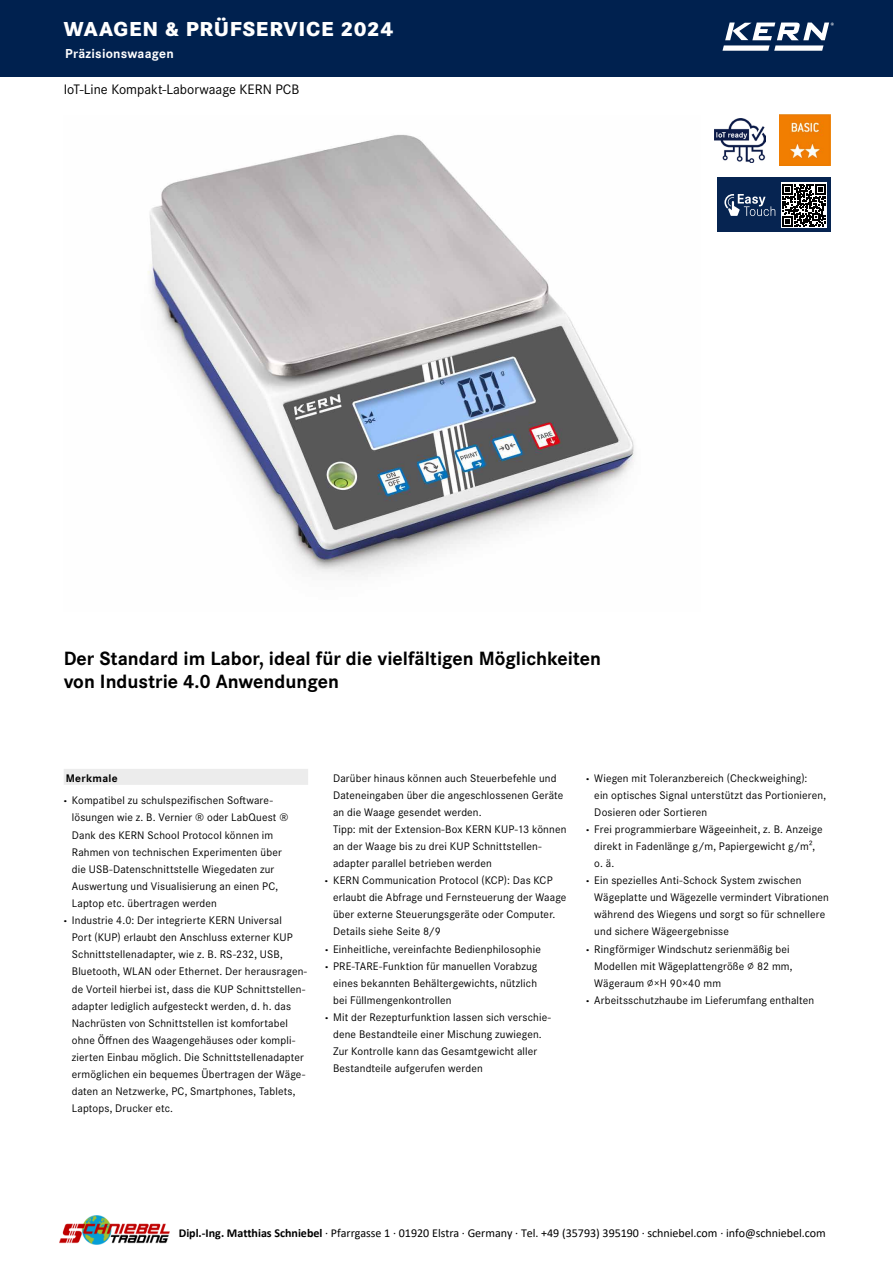
<style>
.page{position:relative;width:893px;height:1263px;background:#fff}
.page>*{position:absolute;margin:0;border:0;box-sizing:border-box;transform-origin:0 0}
.t1{font:800 21px "Corporate S Pro";letter-spacing:.03em;color:#fff}
.t2{font:700 19.95px/22.8px "Corporate S Pro";color:#000}
.t3{font:14.25px "Corporate S Pro";color:#000}
.t4{font:700 13.5px "Corporate S Pro";letter-spacing:.015em;color:#fff}
.t5{font:12px "Calibri";letter-spacing:-.005em;color:#000}
.t6{font:12px "Corporate S Pro";letter-spacing:.01em;color:#000}
.t7{font:11.4px/22.8px "Corporate S Pro";letter-spacing:.015em;color:#000}
.s1{font-weight:700}
.s2{font-weight:800}
</style>
<div class="page">
<img style="left:148px;top:134px;width:486px;height:441px">
<img style="left:714px;top:118px;width:52px;height:44px">
<img style="left:779px;top:115px;width:52px;height:51px">
<div style="left:64px;top:769px;width:244px;height:16px;background:#ececec"></div>
<div style="left:716px;top:177px;width:114px;height:54px;background:#062451"></div>
<svg style="left:724px;top:194px;width:51px;height:22px"></svg>
<svg style="left:781px;top:182px;width:45px;height:46px"></svg>
<svg style="left:783px;top:184px;width:42px;height:43px;background:#575757"></svg>
<div style="left:0;top:0;width:893px;height:76px;background:#00214f"></div>
<svg style="left:722px;top:23px;width:112px;height:28px"></svg>
<img style="left:59px;top:1215px;width:111px;height:30px">
<h1 class="t1" style="left:64px;top:12px;width:331px">WAAGEN &amp; PRÜFSERVICE 2024</h1>
<p class="t4" style="left:65px;top:43px;width:110px">Präzisionswaagen</p>
<p class="t3" style="left:64px;top:79px;width:237px">IoT-Line Kompakt-Laborwaage KERN PCB</p>
<h2 class="t2" style="left:64px;top:645px;width:539px">Der Standard im Labor, ideal für die vielfältigen Möglichkeiten von Industrie 4.0 Anwendungen</h2>
<p class="t7" style="left:64px;top:765px;width:211px"><span class="s1">Merkmale<br></span><span class="s2">·</span> Kompatibel zu schulspezifischen Software-</p>
<p class="t7" style="left:72px;top:805px;width:218px">lösungen wie z. B. Vernier ® oder LabQuest ®</p>
<p class="t7" style="left:72px;top:822px;width:203px">Dank des KERN School Protocol können im</p>
<p class="t7" style="left:72px;top:840px;width:211px">Rahmen von technischen Experimenten über</p>
<p class="t7" style="left:72px;top:857px;width:204px">die USB-Datenschnittstelle Wiegedaten zur</p>
<p class="t7" style="left:72px;top:874px;width:208px">Auswertung und Visualisierung an einen PC,</p>
<p class="t7" style="left:72px;top:891px;width:147px">Laptop etc. übertragen werden</p>
<p class="t7" style="left:64px;top:908px;width:220px"><span class="s2">·</span> Industrie 4.0: Der integrierte KERN Universal</p>
<p class="t7" style="left:72px;top:925px;width:223px">Port (KUP) erlaubt den Anschluss externer KUP</p>
<p class="t7" style="left:72px;top:942px;width:213px">Schnittstellenadapter, wie z. B. RS-232, USB,</p>
<p class="t7" style="left:72px;top:959px;width:237px">Bluetooth, WLAN oder Ethernet. Der herausragen-</p>
<p class="t7" style="left:72px;top:976px;width:235px">de Vorteil hierbei ist, dass die KUP Schnittstellen-</p>
<p class="t7" style="left:72px;top:993px;width:221px">adapter lediglich aufgesteckt werden, d. h. das</p>
<p class="t7" style="left:72px;top:1011px;width:218px">Nachrüsten von Schnittstel len ist komfortabel</p>
<p class="t7" style="left:72px;top:1028px;width:225px">ohne Öffnen des Waagen gehäuses oder kompli-</p>
<p class="t7" style="left:72px;top:1045px;width:234px">zierten Einbau möglich. Die Schnittstellenadapter</p>
<p class="t7" style="left:72px;top:1062px;width:235px">ermöglichen ein bequemes Übertragen der Wäge-</p>
<p class="t7" style="left:72px;top:1079px;width:225px">daten an Netzwer ke, PC, Smartphones, Tablets,</p>
<p class="t7" style="left:72px;top:1096px;width:103px">Laptops, Drucker etc.</p>
<p class="t7" style="left:333px;top:765px;width:225px">Darüber hinaus können auch Steuerbefehle und</p>
<p class="t7" style="left:333px;top:783px;width:232px">Dateneingaben über die angeschlossenen Geräte</p>
<p class="t7" style="left:333px;top:800px;width:150px">an die Waage gesendet werden.</p>
<p class="t7" style="left:333px;top:817px;width:235px">Tipp: mit der Extension-Box KERN KUP-13 können</p>
<p class="t7" style="left:333px;top:834px;width:210px">an der Waage bis zu drei KUP Schnittstellen-</p>
<p class="t7" style="left:333px;top:851px;width:160px">adapter parallel betrieben werden</p>
<p class="t7" style="left:325px;top:868px;width:229px"><span class="s2">·</span> KERN Communication Protocol (KCP): Das KCP</p>
<p class="t7" style="left:333px;top:885px;width:235px">erlaubt die Abfrage und Fernsteuerung der Waage</p>
<p class="t7" style="left:333px;top:902px;width:224px">über externe Steuerungsgeräte oder Computer.</p>
<p class="t7" style="left:333px;top:919px;width:109px">Details siehe Seite 8/9</p>
<p class="t7" style="left:325px;top:936px;width:217px"><span class="s2">·</span> Einheitliche, vereinfachte Bedienphilosophie</p>
<p class="t7" style="left:325px;top:954px;width:214px"><span class="s2">·</span> PRE-TARE-Funktion für manuellen Vorabzug</p>
<p class="t7" style="left:333px;top:971px;width:206px">eines bekannten Behältergewichts, nützlich</p>
<p class="t7" style="left:333px;top:988px;width:120px">bei Füllmengenkontrollen</p>
<p class="t7" style="left:325px;top:1005px;width:227px"><span class="s2">·</span> Mit der Rezepturfunktion lassen sich verschie-</p>
<p class="t7" style="left:333px;top:1022px;width:210px">dene Bestandteile einer Mischung zuwiegen.</p>
<p class="t7" style="left:333px;top:1039px;width:206px">Zur Kontrolle kann das Gesamtgewicht aller</p>
<p class="t7" style="left:333px;top:1056px;width:151px">Bestandteile aufgerufen werden</p>
<p class="t7" style="left:586px;top:765px;width:223px"><span class="s2">·</span> Wiegen mit Toleranzbereich (Checkweighing):</p>
<p class="t7" style="left:594px;top:783px;width:233px">ein optisches Signal unterstützt das Portionieren,</p>
<p class="t7" style="left:594px;top:800px;width:115px">Dosieren oder Sortieren</p>
<p class="t7" style="left:586px;top:817px;width:238px"><span class="s2">·</span> Frei programmierbare Wägeeinheit, z. B. Anzeige</p>
<p class="t7" style="left:594px;top:834px;width:222px">direkt in Fadenlänge g/m, Papiergewicht g/m²,</p>
<p class="t7" style="left:594px;top:851px;width:21px">o. ä.</p>
<p class="t7" style="left:586px;top:868px;width:217px"><span class="s2">·</span> Ein spezielles Anti-Schock System zwischen</p>
<p class="t7" style="left:594px;top:885px;width:236px">Wägeplatte und Wägezelle vermindert Vibrationen</p>
<p class="t7" style="left:594px;top:902px;width:232px">während des Wiegens und sorgt so für schnellere</p>
<p class="t7" style="left:594px;top:919px;width:136px">und sichere Wägeergebnisse</p>
<p class="t7" style="left:586px;top:936px;width:205px"><span class="s2">·</span> Ringförmiger Windschutz serienmäßig bei</p>
<p class="t7" style="left:594px;top:954px;width:200px">Modellen mit Wägeplattengröße ∅ 82 mm,</p>
<p class="t7" style="left:594px;top:971px;width:128px">Wägeraum ∅×H 90×40 mm</p>
<p class="t7" style="left:586px;top:988px;width:230px"><span class="s2">·</span> Arbeitsschutzhaube im Lieferumfang enthalten</p>
<p class="t5" style="left:179px;top:1228px;width:649px"><span class="s1">Dipl.-Ing. Matthias Schniebel</span> · Pfarrgasse 1 · 01920 Elstra · Germany · Tel. +49 (35793) 395190 · schniebel.com · info@schniebel.com</p>
<p class="t6" style="left:64px;top:1227px;width:660px">KERN &amp; SOHN GmbH · Ziegelei 1 · 72336 Balingen · Deutschland · Tel. +49 7433 9933 - 0 · www.kern-sohn.com · info@kern-sohn.com</p>
</div>
